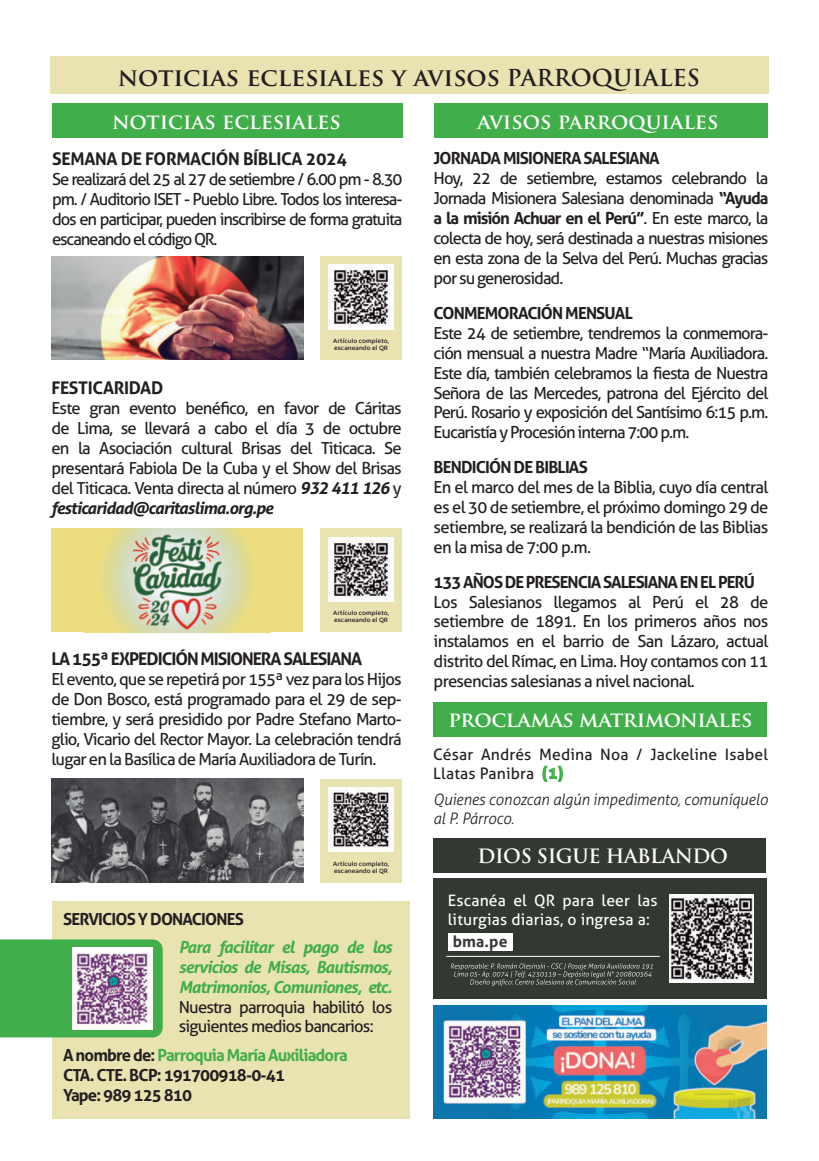
<style>
.page{position:relative;width:819px;height:1161px;background:#fff}
.page>*{position:absolute;margin:0;border:0;box-sizing:border-box;transform-origin:0 0}
.t1{font:700 24.5px "Trajan Pro";color:#231f20}
.t2{font:700 21px "Trajan Pro";letter-spacing:-.01em;color:#fff}
.t3{font:700 19.25px "Trajan Pro";letter-spacing:-.02em;color:#fff}
.t4{font:700 17.5px "Aller";letter-spacing:-.02em;color:#231f20}
.t5{font:700 17.5px "Aller";letter-spacing:-.06em;color:#231f20}
.t6{font:16.62px/19.9px "Aller";letter-spacing:-.05em;color:#231f20;text-align:justify}
.t7{font:700 16.62px/19.9px "Aller";letter-spacing:-.05em;color:#231f20}
.t8{font:italic 700 16.62px/19.9px "Aller";letter-spacing:-.05em;color:#40ae49;text-align:justify}
.t9{font:italic 300 15.75px/18.9px "Aller";letter-spacing:-.01em;color:#231f20;scale:.96 1}
.t10{font:15.75px/18.9px "Aller";letter-spacing:.01em;color:#231f20}
.t11{font:15.75px/18.9px "Aller";letter-spacing:.01em;color:#fff}
.t12{font:700 15.75px "Aller";color:#333832}
.t13{font:7px/7px "Baloo Bhaijaan 2";color:#231f20}
.s1{font-size:22.75px}
.s2{font-weight:700;font-style:italic}
.s3{color:#40ae49}
.s4{font-weight:700}
.s5{font-weight:700;color:#40ae49}
</style>
<div class="page">
<div style="left:51px;top:901px;width:358px;height:217px;background:#e9e3b1"></div>
<div style="left:50px;top:56px;width:718px;height:38px;background:#e9e3b1"></div>
<div style="left:434px;top:103px;width:333px;height:35px;background:#40ae49"></div>
<div style="left:433px;top:838px;width:333px;height:35px;background:#333832"></div>
<div style="left:52px;top:103px;width:350px;height:35px;background:#40ae49"></div>
<div style="left:51px;top:528px;width:252px;height:104px;background:#ecde80"></div>
<img style="left:103px;top:528px;width:148px;height:104px">
<img style="left:51px;top:779px;width:252px;height:104px">
<img style="left:51px;top:256px;width:252px;height:104px">
<div style="left:320px;top:528px;width:82px;height:104px;background:#e9e3b1"></div>
<div style="left:320px;top:779px;width:82px;height:104px;background:#e9e3b1"></div>
<div style="left:320px;top:256px;width:82px;height:104px;background:#e9e3b1"></div>
<img style="left:328px;top:537px;width:65px;height:64px">
<img style="left:328px;top:787px;width:65px;height:65px">
<img style="left:328px;top:265px;width:65px;height:64px">
<div style="left:0;top:939px;width:163px;height:98px;background:#40ae49"></div>
<img style="left:73px;top:947px;width:79px;height:82px">
<div style="left:433px;top:702px;width:333px;height:34px;background:#40ae49"></div>
<img style="left:433px;top:1005px;width:333px;height:113px">
<div style="left:433px;top:878px;width:333px;height:121px;background:#333832"></div>
<img style="left:669px;top:894px;width:85px;height:89px">
<svg style="left:451px;top:963px;width:202px;height:23px"></svg>
<div style="left:446px;top:950px;width:223px;height:12px;background:#231f20;opacity:.12"></div>
<hr style="left:446px;top:956px;width:213px;height:1px;background:#fff">
<div style="left:447px;top:927px;width:76px;height:29px;background:#323731"></div>
<div style="left:448px;top:933px;width:64px;height:18px;background:#fff"></div>
<h1 class="t1" style="left:118px;top:62px;width:583px">noticias eclesiales y avisos <span class="s1">PARROQUIALES</span></h1>
<p class="t2" style="left:477px;top:108px;width:242px">avisos parroquiales</p>
<p class="t2" style="left:112px;top:108px;width:230px">noticias eclesiales</p>
<p class="t4" style="left:52px;top:149px;width:296px">SEMANA DE FORMACIÓN BÍBLICA 2024</p>
<p class="t6" style="left:52px;top:170px;width:352px">Se realizará del 25 al 27 de setiembre / 6.00 pm - 8.30 pm. / Auditorio ISET - Pueblo Libre. Todos los interesa&shy;dos en participar, pueden inscribirse de forma gratuita escaneando el código QR.</p>
<p class="t13" style="left:333px;top:337px;width:57px">Artículo completo, escaneando el QR</p>
<p class="t4" style="left:51px;top:378px;width:113px">FESTICARIDAD</p>
<p class="t6" style="left:51px;top:398px;width:352px">Este gran evento benéfico, en favor de Cáritas de Lima, se llevará a cabo el día 3 de octubre en la Asociación cultural Brisas del Titicaca. Se presentará Fabiola De la Cuba y el Show del Brisas del Titicaca. Venta directa al número <span class="s2">932 411 126</span> y <span class="s2">festicaridad@caritaslima.org.pe</span></p>
<p class="t13" style="left:333px;top:610px;width:57px">Artículo completo, escaneando el QR</p>
<p class="t5" style="left:51px;top:649px;width:312px">LA 155ª EXPEDICIÓN MISIONERA SALESIANA</p>
<p class="t6" style="left:51px;top:670px;width:352px">El evento, que se repetirá por 155ª vez para los Hijos de Don Bosco, está programado para el 29 de sep&shy;tiembre, y será presidido por Padre Stefano Marto&shy;glio, Vicario del Rector Mayor. La celebración tendrá lugar en la Basílica de María Auxiliadora de Turín.</p>
<p class="t7" style="left:63px;top:909px;width:182px">SERVICIOS Y DONACIONES</p>
<p class="t13" style="left:333px;top:860px;width:57px">Artículo completo, escaneando el QR</p>
<p class="t8" style="left:179px;top:937px;width:215px">Para facilitar el pago de los servicios de Misas, Bautismos, Matrimonios, Comuniones, etc.</p>
<p class="t6" style="left:179px;top:997px;width:215px">Nuestra parroquia habilitó los siguientes medios bancarios:</p>
<p class="t7" style="left:63px;top:1046px;width:286px">A nombre de: <span class="s3">Parroquia María Auxiliadora<br></span>CTA. CTE. BCP: 191700918-0-41<br>Yape: 989 125 810</p>
<p class="t7" style="left:433px;top:149px;width:228px">JORNADA MISIONERA SALESIANA</p>
<p class="t6" style="left:433px;top:169px;width:336px">Hoy, 22 de setiembre, estamos celebrando la Jornada Misionera Salesiana denominada <span class="s4">“Ayuda a la misión Achuar en el Perú”</span>. En este marco, la colecta de hoy, será destinada a nuestras misiones en esta zona de la Selva del Perú. Muchas gracias por su generosidad.</p>
<p class="t7" style="left:433px;top:303px;width:201px">CONMEMORACIÓN MENSUAL</p>
<p class="t6" style="left:433px;top:323px;width:336px">Este 24 de setiembre, tendremos la conmemora&shy;ción mensual a nuestra Madre “María Auxiliadora.<br>Este día, también celebramos la fiesta de Nuestra Señora de las Mercedes, patrona del Ejército del Perú. Rosario y exposición del Santísimo 6:15 p.m.<br>Eucaristía y Procesión interna 7:00 p.m.</p>
<p class="t7" style="left:433px;top:457px;width:156px">BENDICIÓN DE BIBLIAS</p>
<p class="t6" style="left:433px;top:478px;width:336px">En el marco del mes de la Biblia, cuyo día central es el 30 de setiembre, el próximo domingo 29 de setiembre, se realizará la bendición de las Biblias en la misa de 7:00 p.m.</p>
<p class="t7" style="left:433px;top:572px;width:323px">133 AÑOS DE PRESENCIA SALESIANA EN EL PERÚ</p>
<p class="t6" style="left:433px;top:592px;width:336px">Los Salesianos llegamos al Perú el 28 de setiembre de 1891. En los primeros años nos instalamos en el barrio de San Lázaro, actual distrito del Rímac, en Lima. Hoy contamos con 11 presencias salesianas a nivel nacional.</p>
<p class="t2" style="left:448px;top:706px;width:306px">proclamas matrimoniales</p>
<p class="t10" style="left:433px;top:745px;width:336px">César Andrés Medina Noa / Jackeline Isabel<br>Llatas Panibra <span class="s5">(1)</span></p>
<p class="t9" style="left:433px;top:792px;width:350px">Quienes conozcan algún impedimento, comuníquelo al P. Párroco.</p>
<p class="t3" style="left:477px;top:844px;width:252px">DIOS SIGUE HABLANDO</p>
<p class="t11" style="left:448px;top:891px;width:211px">Escanéa el QR para leer las liturgias diarias, o ingresa a:</p>
<p class="t12" style="left:452px;top:933px;width:56px">bma.pe</p>
</div>
